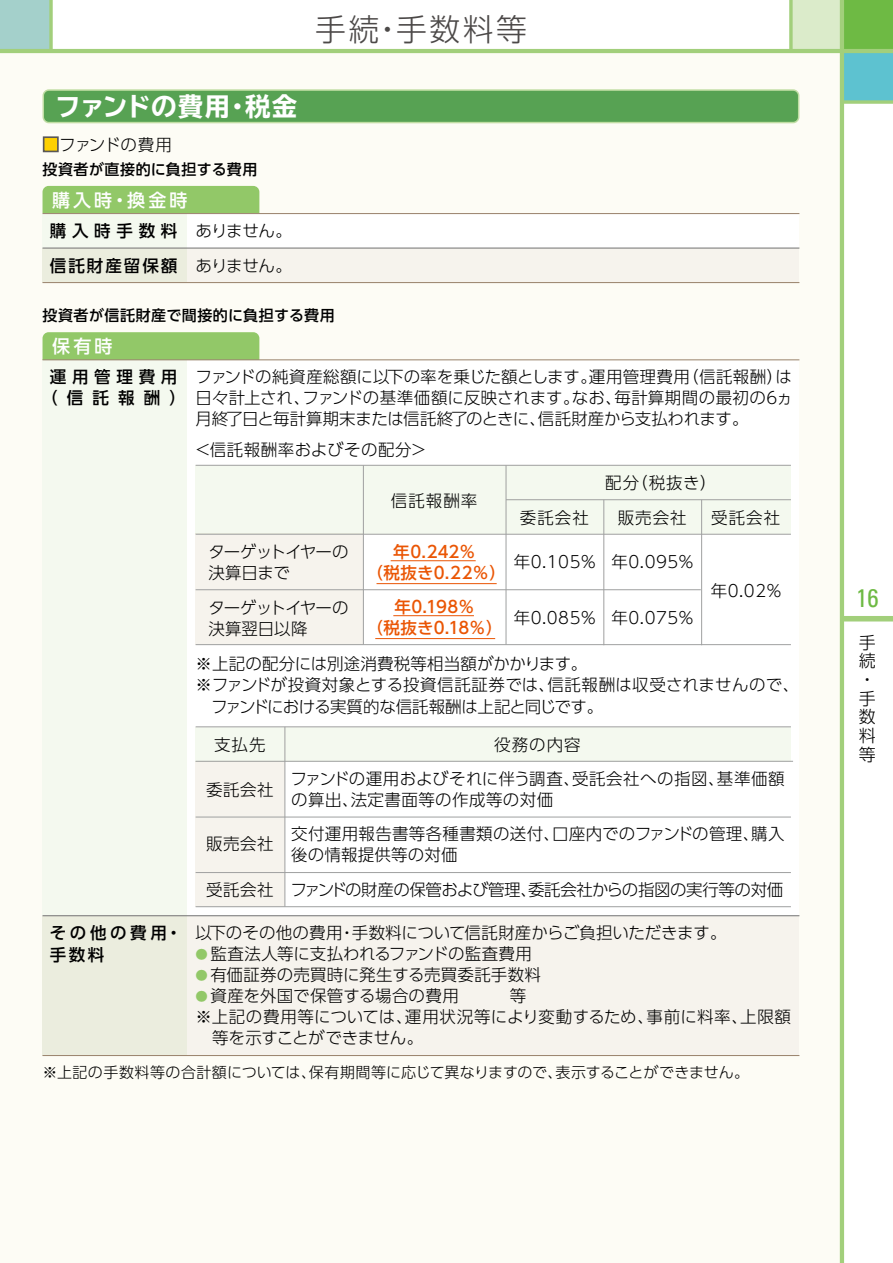
<style>
.page{position:relative;width:893px;height:1263px;background:#fff}
.page>*{position:absolute;margin:0;border:0;box-sizing:border-box;transform-origin:0 0}
.t1{font:300 30.9px "UD Shin Go Pro";letter-spacing:.08em;color:#4c4948}
.t2{font:700 expanded 25.5px "TBUD Go Std";color:#fff}
.t3{font:condensed 25.5px "Univers LT Std";color:#6eba44}
.t4{font:500 18px "UD Shin Go Pro";letter-spacing:.17em;color:#fff}
.t5{font:300 16.95px/18.8px "UD Shin Go Pro";color:#000}
.t6{font:300 16.5px/21px "UD Shin Go Pro";letter-spacing:.01em;color:#000}
.t7{font:300 16.5px "UD Shin Go Pro";letter-spacing:-.025em;color:#000}
.t8{font:300 16.5px/21px "UD Shin Go Pro";letter-spacing:-.035em;color:#000}
.t9{font:300 16.5px/21px "UD Shin Go Pro";letter-spacing:-.015em;color:#000}
.t10{font:500 16.5px/21px "UD Shin Go Pro";letter-spacing:.01em;color:#ea5504;text-align:center}
.t11{font:300 16.5px "UD Shin Go Pro";letter-spacing:.03em;color:#000}
.t12{font:300 16.5px "UD Shin Go Pro";letter-spacing:-.03em;color:#000}
.t13{font:500 16.5px/21.3px "UD Shin Go Pro";letter-spacing:.345em;color:#000;text-align:center}
.t14{font:500 16.5px/21.3px "UD Shin Go Pro";letter-spacing:.22em;color:#000}
.t15{font:500 16.5px "UD Shin Go Pro";letter-spacing:.12em;color:#000}
.t16{font:300 15px "UD Shin Go Pro";color:#000}
.t17{font:500 15px "UD Shin Go Pro";letter-spacing:.035em;color:#000}
.s1{color:#fdd000}
.s2{font-weight:500}
.s3{font-size:12.3px;color:#92c868}
</style>
<div class="page">
<div style="left:0;top:0;width:51px;height:51px;background:#a4d0cb"></div>
<div style="left:842px;top:0;width:51px;height:51px;background:#6eba44"></div>
<div style="left:842px;top:51px;width:51px;height:51px;background:#5dc2d0"></div>
<div style="left:791px;top:0;width:51px;height:51px;background:#dbebca"></div>
<svg style="left:49px;top:0;width:4px;height:49px"></svg>
<div style="left:0;top:51px;width:842px;height:1212px;background:#fdfcf5"></div>
<div style="left:842px;top:616px;width:51px;height:5px;background:#a2cf7b"></div>
<hr style="left:840px;top:0;width:4px;height:1263px;background:#a2cf7b">
<hr style="left:0;top:49px;width:893px;height:4px;background:#a2cf7b">
<svg style="left:844px;top:100px;width:49px;height:4px"></svg>
<svg style="left:789px;top:0;width:4px;height:49px"></svg>
<div style="left:43px;top:186px;width:216px;height:34px;background:#92c868;border-radius:6px"></div>
<div style="left:43px;top:332px;width:216px;height:34px;background:#92c868;border-radius:6px"></div>
<div style="left:43px;top:214px;width:756px;height:69px;background:#fff"></div>
<div style="left:43px;top:214px;width:144px;height:69px;background:#f4f9ef"></div>
<div style="left:43px;top:248px;width:756px;height:35px;background:linear-gradient(to right,#efefe3,#f9f5f1)"></div>
<div style="left:43px;top:360px;width:756px;height:695px;background:#fff"></div>
<div style="left:43px;top:360px;width:144px;height:695px;background:#f4f9ef"></div>
<div style="left:43px;top:916px;width:756px;height:139px;background:linear-gradient(to right,#efefe3,#f9f5f1)"></div>
<div style="left:196px;top:465px;width:595px;height:69px;background:#f4f9ef"></div>
<div style="left:196px;top:534px;width:167px;height:111px;background:#f6f3ed"></div>
<hr style="left:196px;top:589px;width:505px;height:1px;background:#9fa0a0">
<hr style="left:196px;top:644px;width:595px;height:1px;background:#9fa0a0">
<hr style="left:196px;top:465px;width:595px;height:1px;background:#9fa0a0">
<hr style="left:196px;top:534px;width:595px;height:1px;background:#9fa0a0">
<hr style="left:506px;top:499px;width:285px;height:1px;background:#9fa0a0">
<hr style="left:701px;top:500px;width:1px;height:145px;background:#9fa0a0">
<hr style="left:603px;top:500px;width:1px;height:145px;background:#9fa0a0">
<hr style="left:506px;top:465px;width:1px;height:180px;background:#9fa0a0">
<hr style="left:363px;top:465px;width:1px;height:180px;background:#9fa0a0">
<div style="left:196px;top:727px;width:595px;height:34px;background:#f4f9ef"></div>
<div style="left:196px;top:761px;width:89px;height:145px;background:#f6f3ed"></div>
<hr style="left:196px;top:816px;width:595px;height:1px;background:#9fa0a0">
<hr style="left:196px;top:872px;width:595px;height:1px;background:#9fa0a0">
<hr style="left:196px;top:726px;width:595px;height:1px;background:#9fa0a0">
<hr style="left:196px;top:761px;width:597px;height:1px;background:#9fa0a0">
<hr style="left:284px;top:727px;width:1px;height:180px;background:#9fa0a0">
<hr style="left:196px;top:906px;width:595px;height:1px;background:#9fa0a0">
<hr style="left:43px;top:282px;width:756px;height:1px;background:#9d8771">
<hr style="left:43px;top:213px;width:756px;height:1px;background:#9d8771">
<hr style="left:43px;top:248px;width:756px;height:1px;background:#727171">
<hr style="left:43px;top:359px;width:756px;height:1px;background:#9d8771">
<hr style="left:43px;top:1055px;width:756px;height:1px;background:#9d8771">
<hr style="left:43px;top:915px;width:756px;height:1px;background:#727171">
<svg style="left:43px;top:89px;width:756px;height:34px;background:#61a75b"></svg>
<div style="left:43px;top:136px;width:16px;height:16px;border:2px solid #595757"></div>
<hr style="left:391px;top:560px;width:85px;height:1px;background:#ea5504">
<hr style="left:376px;top:583px;width:121px;height:1px;background:#ea5504">
<hr style="left:393px;top:615px;width:81px;height:1px;background:#ea5504">
<hr style="left:375px;top:638px;width:120px;height:1px;background:#ea5504">
<h1 class="t1" style="left:315px;top:4px;width:213px">手続・手数料等</h1>
<h2 class="t2" style="left:55px;top:92px;width:244px">ファンドの費用・税金</h2>
<p class="t7" style="left:43px;top:131px;width:131px"><span class="s1">■</span>ファンドの費用</p>
<p class="t17" style="left:43px;top:157px;width:216px">投資者が直接的に負担する費用</p>
<p class="t4" style="left:52px;top:185px;width:137px">購入時・換金時</p>
<p class="t6" style="left:50px;top:213px;width:244px;line-height:34.5px;text-align:right"><span class="s2">購入時手数料</span> ありません。ありません。</p>
<p class="t15" style="left:50px;top:252px;width:129px">信託財産留保額</p>
<p class="t17" style="left:43px;top:303px;width:294px">投資者が信託財産で間接的に負担する費用</p>
<p class="t4" style="left:52px;top:332px;width:62px">保有時</p>
<p class="t13" style="left:41px;top:365px;width:146px">運用管理費用（信託報酬）</p>
<p class="t14" style="left:50px;top:922px;width:134px">その他の費用・手数料</p>
<p class="t6" style="left:196px;top:366px;width:598px;text-align:justify">ファンドの純資産総額に以下の率を乗じた額とします。運用管理費用（信託報酬）は日々計上され、ファンドの基準価額に反映されます。なお、毎計算期間の最初の6ヵ月終了日と毎計算期末または信託終了のときに、信託財産から支払われます。</p>
<p class="t11" style="left:194px;top:437px;width:234px">＜信託報酬率およびその配分＞</p>
<p class="t8" style="left:208px;top:540px;width:142px">ターゲットイヤーの決算日まで</p>
<p class="t9" style="left:208px;top:596px;width:142px">ターゲットイヤーの決算翌日以降</p>
<p class="t6" style="left:391px;top:489px;width:88px">信託報酬率</p>
<p class="t10" style="left:366px;top:541px;width:141px">年0.242％<br>（税抜き0.22％）</p>
<p class="t10" style="left:366px;top:596px;width:138px">年0.198％<br>（税抜き0.18％）</p>
<p class="t6" style="left:520px;top:506px;width:70px">委託会社</p>
<p class="t6" style="left:605px;top:472px;width:113px">配分（税抜き）</p>
<p class="t6" style="left:618px;top:506px;width:70px">販売会社</p>
<p class="t6" style="left:711px;top:506px;width:70px">受託会社</p>
<p class="t6" style="left:514px;top:551px;width:84px">年0.105％</p>
<p class="t6" style="left:514px;top:606px;width:84px">年0.085％</p>
<p class="t6" style="left:612px;top:551px;width:84px">年0.095％</p>
<p class="t6" style="left:612px;top:606px;width:84px">年0.075％</p>
<p class="t6" style="left:711px;top:579px;width:73px">年0.02％</p>
<p class="t6" style="left:196px;top:653px;width:393px">※上記の配分には別途消費税等相当額がかかります。</p>
<p class="t6" style="left:196px;top:674px;width:605px">※ファンドが投資対象とする投資信託証券では、信託報酬は収受されませんので、</p>
<p class="t8" style="left:211px;top:695px;width:393px">ファンドにおける実質的な信託報酬は上記と同じです。</p>
<p class="t6" style="left:214px;top:733px;width:53px">支払先</p>
<p class="t6" style="left:206px;top:778px;width:69px">委託会社</p>
<p class="t6" style="left:206px;top:832px;width:69px">販売会社</p>
<p class="t6" style="left:206px;top:879px;width:69px">受託会社</p>
<p class="t6" style="left:494px;top:733px;width:88px">役務の内容</p>
<p class="t6" style="left:290px;top:767px;width:496px">ファンドの運用およびそれに伴う調査、受託会社への指図、基準価額の算出、法定書面等の作成等の対価</p>
<p class="t6" style="left:291px;top:823px;width:495px">交付運用報告書等各種書類の送付、口座内でのファンドの管理、購入後の情報提供等の対価</p>
<p class="t7" style="left:290px;top:876px;width:494px">ファンドの財産の保管および管理、委託会社からの指図の実行等の対価</p>
<p class="t6" style="left:196px;top:922px;width:533px">以下のその他の費用・手数料について信託財産からご負担いただきます。</p>
<p class="t9" style="left:196px;top:943px;width:338px"><span class="s3">●</span> 監査法人等に支払われるファンドの監査費用</p>
<p class="t6" style="left:196px;top:964px;width:347px"><span class="s3">●</span> 有価証券の売買時に発生する売買委託手数料</p>
<p class="t6" style="left:196px;top:985px;width:332px"><span class="s3">●</span> 資産を外国で保管する場合の費用　　　等</p>
<p class="t6" style="left:196px;top:1006px;width:597px">※上記の費用等については、運用状況等により変動するため、事前に料率、上限額</p>
<p class="t12" style="left:212px;top:1025px;width:213px">等を示すことができません。</p>
<p class="t16" style="left:43px;top:1060px;width:708px">※上記の手数料等の合計額については、保有期間等に応じて異なりますので、表示することができません。</p>
<h2 class="t3" style="left:856px;top:582px;width:24px">16</h2>
<p class="t5" style="left:859px;top:632px;width:18px">手続・手数料等</p>
</div>
